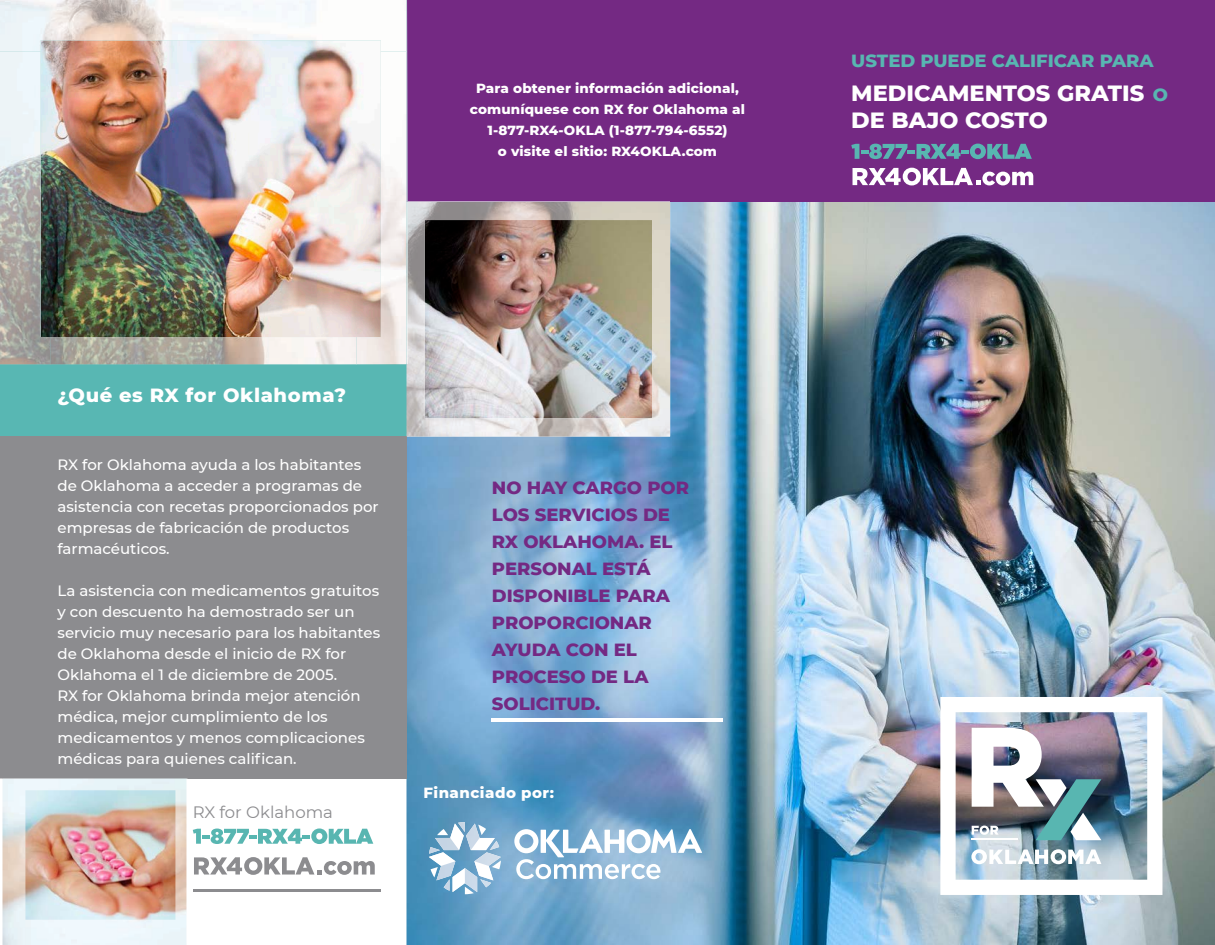
<style>
.page{position:relative;width:1215px;height:945px;background:#fff}
.page>*{position:absolute;margin:0;border:0;box-sizing:border-box;transform-origin:0 0}
.t1{font:800 22.5px/27px "Montserrat";color:#fff}
.t2{font:800 19.5px "Montserrat";letter-spacing:.03em;color:#fff}
.t3{font:800 18px/27px "Montserrat";color:#742983}
.t4{font:800 18px "Montserrat";color:#58b6b1}
.t5{font:16.5px "Montserrat";color:#8c8c8f}
.t6{font:500 15px/21px "Montserrat";color:#fff}
.t7{font:800 15px "Montserrat";letter-spacing:.03em;color:#fff}
.t8{font:800 13.5px/21px "Montserrat";letter-spacing:.01em;color:#fff;text-align:center}
.s1{font-size:18px;color:#58b6b1}
</style>
<div class="page">
<img style="left:406px;top:202px;width:809px;height:743px">
<div style="left:0;top:363px;width:406px;height:73px;background:#58b7b3"></div>
<div style="left:394px;top:0;width:821px;height:202px;background:#742983"></div>
<div style="left:0;top:436px;width:406px;height:343px;background:#8c8c8f"></div>
<img style="left:51px;top:52px;width:305px;height:285px">
<hr style="left:193px;top:889px;width:188px;height:3px;background:#8c8c8f">
<img style="left:940px;top:697px;width:222px;height:198px">
<svg style="left:194px;top:857px;width:181px;height:18px"></svg>
<svg style="left:193px;top:828px;width:180px;height:16px"></svg>
<svg style="left:853px;top:168px;width:180px;height:17px"></svg>
<svg style="left:851px;top:144px;width:181px;height:15px"></svg>
<hr style="left:492px;top:718px;width:231px;height:4px;background:#fff">
<img style="left:406px;top:202px;width:264px;height:234px">
<svg style="left:0;top:364px;width:343px;height:1px"></svg>
<svg style="left:406px;top:0;width:2px;height:202px"></svg>
<img style="left:0;top:0;width:406px;height:52px">
<img style="left:0;top:51px;width:51px;height:313px">
<img style="left:356px;top:51px;width:50px;height:313px">
<img style="left:50px;top:337px;width:307px;height:27px">
<img style="left:406px;top:202px;width:2px;height:162px">
<img style="left:0;top:778px;width:187px;height:167px">
<svg style="left:514px;top:829px;width:188px;height:50px"></svg>
<svg style="left:429px;top:822px;width:72px;height:72px"></svg>
<p class="t8" style="left:470px;top:77px;width:277px">Para obtener información adicional, comuníquese con RX for Oklahoma al 1-877-RX4-OKLA (1-877-794-6552)<br>o visite el sitio: RX4OKLA.com</p>
<h2 class="t2" style="left:58px;top:381px;width:290px">¿Qué es RX for Oklahoma?</h2>
<p class="t6" style="left:58px;top:454px;width:323px">RX for Oklahoma ayuda a los habitantes de Oklahoma a acceder a programas de asistencia con recetas proporcionados por empresas de fabricación de productos farmacéuticos.</p>
<p class="t6" style="left:58px;top:580px;width:324px">La asistencia con medicamentos gratuitos y con descuento ha demostrado ser un servicio muy necesario para los habitantes de Oklahoma desde el inicio de RX for Oklahoma el 1 de diciembre de 2005.<br>RX for Oklahoma brinda mejor atención médica, mejor cumplimiento de los medicamentos y menos complicaciones médicas para quienes califican.</p>
<p class="t5" style="left:193px;top:801px;width:142px">RX for Oklahoma</p>
<p class="t3" style="left:492px;top:473px;width:199px">NO HAY CARGO POR<br>LOS SERVICIOS DE<br>RX OKLAHOMA. EL<br>PERSONAL ESTÁ<br>DISPONIBLE PARA<br>PROPORCIONAR<br>AYUDA CON EL<br>PROCESO DE LA<br>SOLICITUD.</p>
<p class="t7" style="left:424px;top:781px;width:132px">Financiado por:</p>
<p class="t4" style="left:851px;top:48px;width:304px">USTED PUEDE CALIFICAR PARA</p>
<h1 class="t1" style="left:851px;top:79px;width:318px">MEDICAMENTOS GRATIS <span class="s1">O<br></span>DE BAJO COSTO</h1>
</div>
